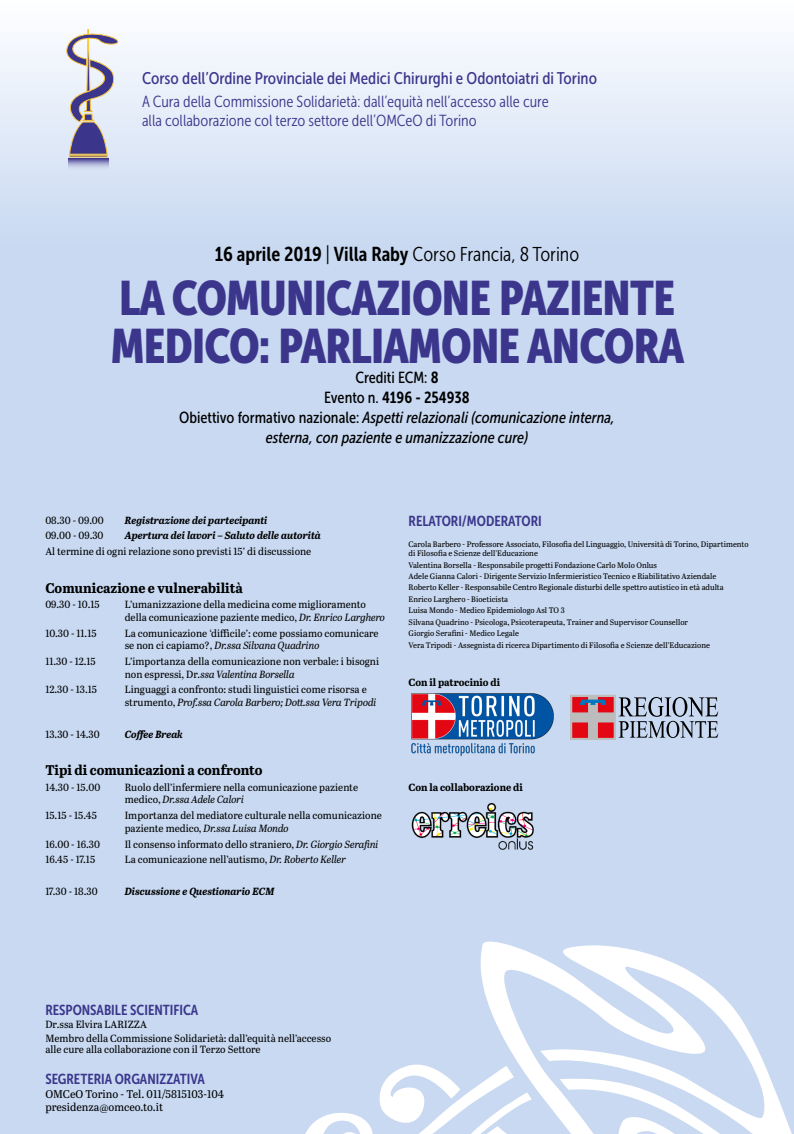
<style>
.page{position:relative;width:794px;height:1134px;background:#c8d9f1}
.page>*{position:absolute;margin:0;border:0;box-sizing:border-box;transform-origin:0 0}
.t1{font:48px/48px "Museo Sans Cond 900";letter-spacing:-.015em;color:#3b368c}
.t2{font:20px "Museo Sans Cond 700";color:#000}
.t3{font:16.8px "Museo Sans Cond 500";color:#3b368c}
.t4{font:16px/19.2px "Museo Sans Cond 300";color:#3b368c}
.t5{font:italic 16px/20px "Museo Sans Cond 500";color:#000;text-align:center}
.t6{font:16px "Museo Sans Cond 700";color:#000}
.t7{font:16px "Museo Sans Cond 500";color:#000}
.t8{font:14.4px "Museo Sans Cond 700";color:#3b368c}
.t9{font:700 14px "Abril Titling";color:#000}
.t10{font:11.2px/13.8px "Abril Titling";color:#000}
.t11{font:10.4px/12.5px "Abril Titling";color:#000}
.t12{font:italic 700 10.4px "Abril Titling";color:#000}
.t13{font:700 10.4px "Abril Titling";color:#000}
.t14{font:8px/11.5px "Abril Titling";color:#000}
.s1{font-family:"Museo Sans Cond 300"}
.s2{font-family:"Museo Sans Cond 700"}
.s3{font-family:"Museo Sans Cond 500"}
.s4{font-style:normal}
.s5{font-style:italic}
</style>
<div class="page">
<svg style="left:480px;top:941px;width:312px;height:193px"></svg>
<svg style="left:305px;top:1058px;width:227px;height:76px"></svg>
<div style="left:0;top:0;width:794px;height:245px;background:linear-gradient(to bottom,#feffff,#c9d9f2)"></div>
<img style="left:411px;top:693px;width:143px;height:63px">
<svg style="left:618px;top:697px;width:100px;height:41px"></svg>
<div style="left:570px;top:695px;width:45px;height:44px;background:#bcbcbc"></div>
<div style="left:570px;top:695px;width:45px;height:45px;border:1px solid #bcbcbc"></div>
<div style="left:598px;top:723px;width:15px;height:15px;background:#e30613;border:1px solid #e30613"></div>
<div style="left:572px;top:723px;width:16px;height:15px;background:#e30613;border:1px solid #e30613"></div>
<div style="left:572px;top:697px;width:16px;height:15px;background:#e30613;border:1px solid #e30613"></div>
<div style="left:598px;top:697px;width:15px;height:15px;background:#e30613"></div>
<svg style="left:579px;top:699px;width:27px;height:6px"></svg>
<img style="left:411px;top:802px;width:123px;height:48px">
<svg style="left:68px;top:158px;width:40px;height:15px"></svg>
<svg style="left:59px;top:29px;width:64px;height:128px;background:#c1c0cf"></svg>
<h3 class="t3" style="left:142px;top:69px;width:456px">Corso dell’Ordine Provinciale dei Medici Chirurghi e Odontoiatri di Torino</h3>
<h3 class="t4" style="left:142px;top:92px;width:408px">A Cura della Commissione Solidarietà: dall’equità nell’accesso alle cure alla collaborazione col terzo settore dell’OMCeO di Torino</h3>
<h2 class="t2" style="left:215px;top:243px;width:366px">16 aprile 2019 <span class="s1">|</span> Villa Raby <span class="s1">Corso Francia, 8 Torino</span></h2>
<h1 class="t1" style="left:111px;top:274px;width:575px">LA COMUNICAZIONE PAZIENTE<br>MEDICO: PARLIAMONE ANCORA</h1>
<h3 class="t7" style="left:355px;top:369px;width:85px">Crediti ECM: <span class="s2">8</span></h3>
<h3 class="t6" style="left:324px;top:389px;width:147px"><span class="s3">Evento n.</span> 4196 - 254938</h3>
<h3 class="t5" style="left:179px;top:408px;width:437px"><span class="s4">Obiettivo formativo nazionale:</span> Aspetti relazionali (comunicazione interna, esterna, con paziente e umanizzazione cure)</h3>
<p class="t11" style="left:45px;top:513px;width:60px">08.30 - 09.00</p>
<p class="t12" style="left:125px;top:512px;width:144px">Registrazione dei partecipanti</p>
<p class="t11" style="left:45px;top:529px;width:60px">09.00 - 09.30</p>
<p class="t12" style="left:125px;top:528px;width:198px">Apertura dei lavori – Saluto delle autorità</p>
<p class="t11" style="left:45px;top:545px;width:267px">Al termine di ogni relazione sono previsti 15’ di discussione</p>
<h3 class="t9" style="left:45px;top:577px;width:199px">Comunicazione e vulnerabilità</h3>
<p class="t11" style="left:45px;top:598px;width:56px">09.30 - 10.15</p>
<p class="t11" style="left:125px;top:598px;width:262px">L’umanizzazione della medicina come miglioramento della comunicazione paziente medico, <span class="s5">Dr. Enrico Larghero</span></p>
<p class="t11" style="left:45px;top:626px;width:53px">10.30 - 11.15</p>
<p class="t11" style="left:125px;top:626px;width:255px">La comunicazione ‘difficile’: come possiamo comunicare se non ci capiamo?, <span class="s5">Dr.ssa Silvana Quadrino</span></p>
<p class="t11" style="left:45px;top:655px;width:52px">11.30 - 12.15</p>
<p class="t11" style="left:125px;top:655px;width:256px">L’importanza della comunicazione non verbale: i bisogni non espressi, Dr<span class="s5">.ssa Valentina Borsella</span></p>
<p class="t11" style="left:45px;top:683px;width:53px">12.30 - 13.15</p>
<p class="t11" style="left:125px;top:683px;width:253px">Linguaggi a confronto: studi linguistici come risorsa e strumento, <span class="s5">Prof.ssa Carola Barbero; Dott.ssa Vera Tripodi</span></p>
<p class="t11" style="left:45px;top:727px;width:56px">13.30 - 14.30</p>
<p class="t12" style="left:125px;top:726px;width:60px">Coffee Break</p>
<h3 class="t9" style="left:45px;top:760px;width:219px">Tipi di comunicazioni a confronto</h3>
<p class="t11" style="left:45px;top:780px;width:56px">14.30 - 15.00</p>
<p class="t11" style="left:125px;top:780px;width:235px">Ruolo dell’infermiere nella comunicazione paziente medico, <span class="s5">Dr.ssa Adele Calori</span></p>
<p class="t11" style="left:45px;top:809px;width:53px">15.15 - 15.45</p>
<p class="t11" style="left:125px;top:809px;width:259px">Importanza del mediatore culturale nella comunicazione paziente medico, <span class="s5">Dr.ssa Luisa Mondo</span></p>
<p class="t11" style="left:45px;top:837px;width:56px">16.00 - 16.30</p>
<p class="t11" style="left:125px;top:837px;width:255px">Il consenso informato dello straniero, <span class="s5">Dr. Giorgio Serafini</span></p>
<p class="t11" style="left:45px;top:853px;width:51px">16.45 - 17.15</p>
<p class="t11" style="left:125px;top:853px;width:223px">La comunicazione nell’autismo, <span class="s5">Dr. Roberto Keller</span></p>
<p class="t11" style="left:45px;top:885px;width:54px">17.30 - 18.30</p>
<p class="t12" style="left:125px;top:884px;width:151px">Discussione e Questionario ECM</p>
<h3 class="t8" style="left:408px;top:513px;width:135px">RELATORI/MODERATORI</h3>
<p class="t14" style="left:408px;top:539px;width:341px;line-height:9.2px">Carola Barbero - Professore Associato, Filosofia del Linguaggio, Università di Torino, Dipartimento di Filosofia e Scienze dell’Educazione</p>
<p class="t14" style="left:408px;top:559px;width:317px">Valentina Borsella - Responsabile progetti Fondazione Carlo Molo Onlus<br>Adele Gianna Calori - Dirigente Servizio Infermieristico Tecnico e Riabilitativo Aziendale Roberto Keller - Responsabile Centro Regionale disturbi delle spettro autistico in età adulta Enrico Larghero - Bioeticista<br>Luisa Mondo - Medico Epidemiologo Asl TO 3<br>Silvana Quadrino - Psicologa, Psicoterapeuta, Trainer and Supervisor Counsellor<br>Giorgio Serafini - Medico Legale<br>Vera Tripodi - Assegnista di ricerca Dipartimento di Filosofia e Scienze dell’Educazione</p>
<p class="t13" style="left:408px;top:674px;width:93px">Con il patrocinio di</p>
<p class="t13" style="left:408px;top:779px;width:116px">Con la collaborazione di</p>
<h3 class="t8" style="left:45px;top:1001px;width:154px">RESPONSABILE SCIENTIFICA</h3>
<p class="t11" style="left:45px;top:1017px;width:287px;line-height:13.8px">Dr.ssa Elvira LARIZZA<br>Membro della Commissione Solidarietà: dall’equità nell’accesso</p>
<p class="t11" style="left:45px;top:1042px;width:217px">alle cure alla collaborazione con il Terzo Settore</p>
<h3 class="t8" style="left:45px;top:1071px;width:161px">SEGRETERIA ORGANIZZATIVA</h3>
<p class="t10" style="left:45px;top:1086px;width:180px">OMCeO Torino - Tel. 011/5815103-104 presidenza@omceo.to.it</p>
</div>
